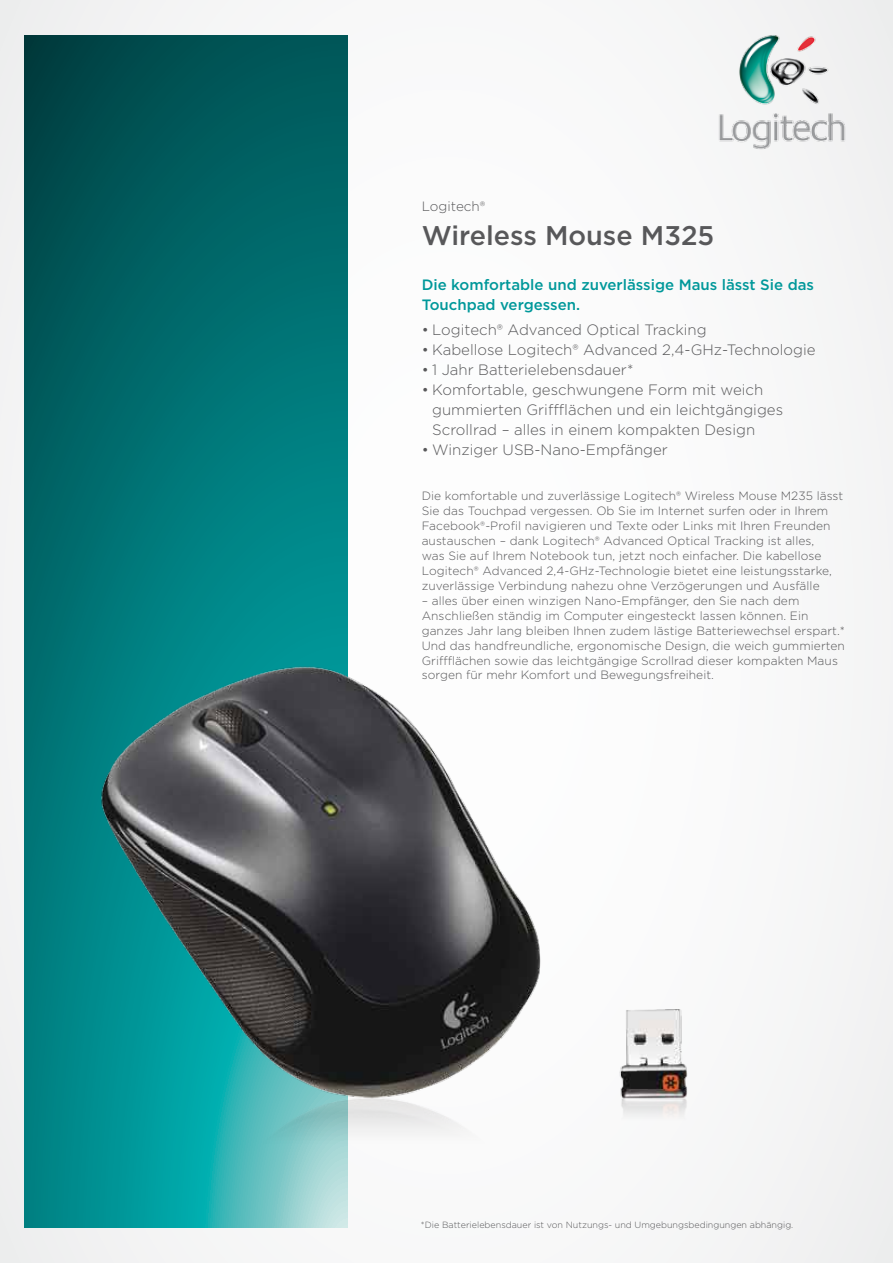
<style>
.page{position:relative;width:893px;height:1263px;background:#fff}
.page>*{position:absolute;margin:0;border:0;box-sizing:border-box;transform-origin:0 0}
.t1{font:500 27px "Gotham";color:#58585a}
.t2{font:300 15px/20px "Gotham";color:#58585a}
.t3{font:500 15px/20px "Gotham";color:#00989a}
.t4{font:300 13.5px "Gotham";color:#58585a}
.t5{font:300 12px/15px "Gotham";letter-spacing:.005em;color:#58585a}
.t6{font:300 9px "Gotham";color:#58585a}
</style>
<div class="page">
<img style="left:0;top:0;width:893px;height:1263px">
<p class="t4" style="left:422px;top:197px;width:65px">Logitech®</p>
<h1 class="t1" style="left:422px;top:218px;width:294px">Wireless Mouse M325</h1>
<p class="t3" style="left:422px;top:275px;width:394px">Die komfortable und zuverlässige Maus lässt Sie das<br>Touchpad vergessen.</p>
<p class="t2" style="left:422px;top:320px;width:286px">• Logitech® Advanced Optical Tracking</p>
<p class="t2" style="left:422px;top:339px;width:395px">• Kabellose Logitech® Advanced 2,4-GHz-Technologie</p>
<p class="t2" style="left:422px;top:359px;width:213px">• 1 Jahr Batterielebensdauer*</p>
<p class="t2" style="left:432px;top:379px;width:352px;text-indent:-10px">• Komfortable, geschwungene Form mit weich gummierten Griffflächen und ein leichtgängiges<br>Scrollrad – alles in einem kompakten Design</p>
<p class="t2" style="left:422px;top:439px;width:248px">• Winziger USB-Nano-Empfänger</p>
<p class="t5" style="left:422px;top:488px;width:423px">Die komfortable und zuverlässige Logitech® Wireless Mouse M235 lässt Sie das Touchpad vergessen. Ob Sie im Internet surfen oder in Ihrem Facebook®-Profil navigieren und Texte oder Links mit Ihren Freunden austauschen – dank Logitech® Advanced Optical Tracking ist alles,<br>was Sie auf Ihrem Notebook tun, jetzt noch einfacher. Die kabellose Logitech® Advanced 2,4-GHz-Technologie bietet eine leistungsstarke, zuverlässige Verbindung nahezu ohne Verzögerungen und Ausfälle</p>
<p class="t5" style="left:422px;top:593px;width:425px">– alles über einen winzigen Nano-Empfänger, den Sie nach dem Anschließen ständig im Computer eingesteckt lassen können. Ein ganzes Jahr lang bleiben Ihnen zudem lästige Batteriewechsel erspart.* Und das handfreundliche, ergonomische Design, die weich gummierten Griffflächen sowie das leichtgängige Scrollrad dieser kompakten Maus sorgen für mehr Komfort und Bewegungsfreiheit.</p>
<p class="t6" style="left:421px;top:1219px;width:374px">*Die Batterielebensdauer ist von Nutzungs- und Umgebungsbedingungen abhängig.</p>
</div>
